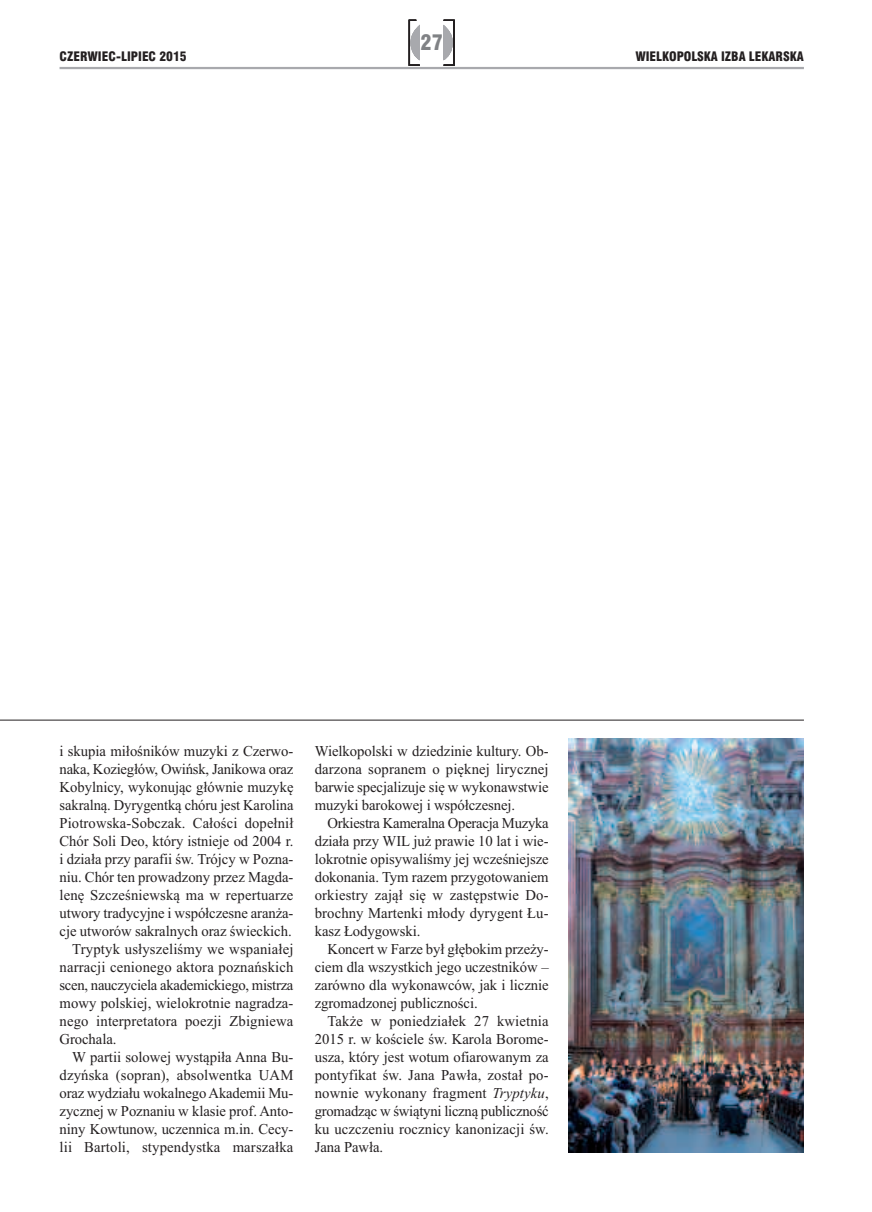
<style>
.page{position:relative;width:872px;height:1212px;background:#fff}
.page>*{position:absolute;margin:0;border:0;box-sizing:border-box;transform-origin:0 0}
.t1{font:21px "Swis 721 Blk Cn EU";color:#808285}
.t2{font:15px/18px "Times New Roman";letter-spacing:-.005em;color:#231f20;text-align:justify}
.t3{font:12.75px "Swis 721 Blk Cn EU";color:#231f20}
.s1{font-style:italic}
</style>
<div class="page">
<hr style="left:60px;top:67px;width:744px;height:2px;background:#a8a9ad">
<div style="left:443px;top:20px;width:12px;height:46px;border:1px solid #231f20"></div>
<svg style="left:443px;top:25px;width:10px;height:35px"></svg>
<svg style="left:408px;top:19px;width:12px;height:47px"></svg>
<hr style="left:0;top:720px;width:804px;height:1px;background:#231f20">
<img style="left:568px;top:738px;width:236px;height:414px">
<h1 class="t1" style="left:420px;top:30px;width:24px">27</h1>
<p class="t3" style="left:60px;top:48px;width:129px">CZERWIEC-LIPIEC 2015</p>
<p class="t3" style="left:635px;top:48px;width:170px">WIELKOPOLSKA IZBA LEKARSKA</p>
<p class="t2" style="left:60px;top:742px;width:235px">i skupia miłośników muzyki z Czerwo-</p>
<p class="t2" style="left:60px;top:760px;width:235px">naka, Koziegłów, Owińsk, Janikowa oraz</p>
<p class="t2" style="left:60px;top:778px;width:235px">Kobylnicy, wykonując głównie muzykę</p>
<p class="t2" style="left:60px;top:796px;width:235px">sakralną. Dyrygentką chóru jest Karolina</p>
<p class="t2" style="left:60px;top:814px;width:235px">Piotrowska-Sobczak. Całości dopełnił</p>
<p class="t2" style="left:60px;top:832px;width:235px">Chór Soli Deo, który istnieje od 2004 r.</p>
<p class="t2" style="left:60px;top:850px;width:235px">i działa przy parafii św. Trójcy w Pozna-</p>
<p class="t2" style="left:60px;top:868px;width:235px">niu. Chór ten prowadzony przez Magda-</p>
<p class="t2" style="left:60px;top:886px;width:235px">lenę Szcześniewską ma w repertuarze</p>
<p class="t2" style="left:60px;top:904px;width:235px">utwory tradycyjne i współczesne aranża-</p>
<p class="t2" style="left:60px;top:922px;width:234px">cje utworów sakralnych oraz świeckich.</p>
<p class="t2" style="left:72px;top:940px;width:223px">Tryptyk usłyszeliśmy we wspaniałej</p>
<p class="t2" style="left:60px;top:958px;width:235px">narracji cenionego aktora poznańskich</p>
<p class="t2" style="left:60px;top:976px;width:235px">scen, nauczyciela akademickiego, mistrza</p>
<p class="t2" style="left:60px;top:994px;width:235px">mowy polskiej, wielokrotnie nagradza-</p>
<p class="t2" style="left:60px;top:1012px;width:235px">nego interpretatora poezji Zbigniewa</p>
<p class="t2" style="left:60px;top:1030px;width:58px">Grochala.</p>
<p class="t2" style="left:72px;top:1048px;width:223px">W partii solowej wystąpiła Anna Bu-</p>
<p class="t2" style="left:60px;top:1066px;width:235px">dzyńska (sopran), absolwentka UAM</p>
<p class="t2" style="left:60px;top:1084px;width:235px">oraz wydziału wokalnegoAkademii Mu-</p>
<p class="t2" style="left:60px;top:1102px;width:235px">zycznej w Poznaniu w klasie prof. Anto-</p>
<p class="t2" style="left:60px;top:1120px;width:235px">niny Kowtunow, uczennica m.in. Cecy-</p>
<p class="t2" style="left:60px;top:1138px;width:235px">lii Bartoli, stypendystka marszałka</p>
<p class="t2" style="left:315px;top:742px;width:235px">Wielkopolski w dziedzinie kultury. Ob&shy;darzona sopranem o pięknej lirycznej barwie specjalizuje się w wykonawstwie muzyki barokowej i współczesnej.</p>
<p class="t2" style="left:315px;top:814px;width:235px;text-indent:13px">Orkiestra Kameralna Operacja Muzyka działa przy WIL już prawie 10 lat i wie&shy;lokrotnie opisywaliśmy jej wcześniejsze dokonania. Tym razem przygotowaniem orkiestry zajął się w zastępstwie Do&shy;brochny Martenki młody dyrygent Łu&shy;kasz Łodygowski.</p>
<p class="t2" style="left:315px;top:940px;width:235px;text-indent:13px">Koncert w Farze był głębokim przeży&shy;ciem dla wszystkich jego uczestników – zarówno dla wykonawców, jak i licznie zgromadzonej publiczności.</p>
<p class="t2" style="left:315px;top:1012px;width:235px;text-indent:13px">Także w poniedziałek 27 kwietnia 2015 r. w kościele św. Karola Borome&shy;usza, który jest wotum ofiarowanym za pontyfikat św. Jana Pawła, został po&shy;nownie wykonany fragment <span class="s1">Tryptyku</span>, gromadząc w świątyni liczną publiczność ku uczczeniu rocznicy kanonizacji św.<br>Jana Pawła.</p>
</div>
